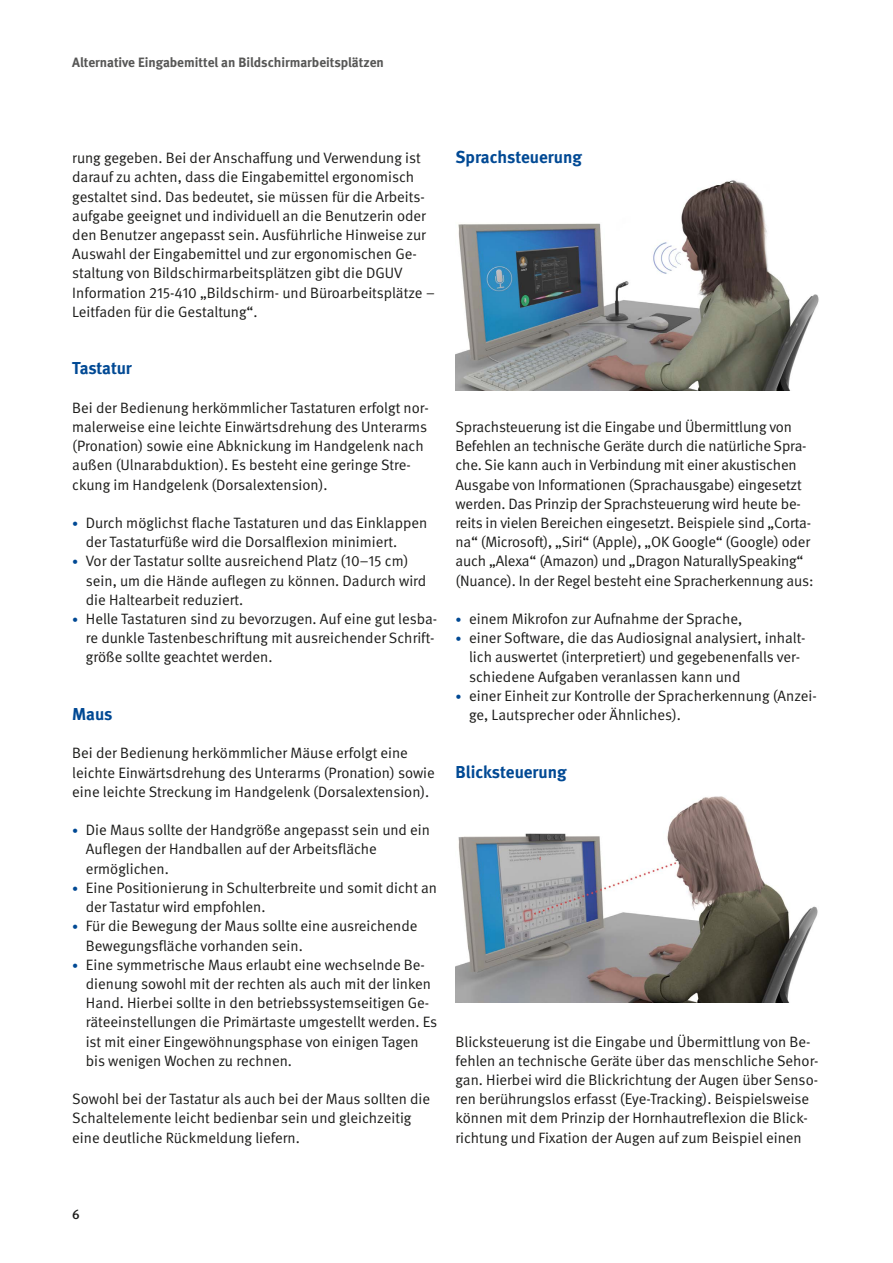
<style>
.page{position:relative;width:893px;height:1263px;background:#fff}
.page>*{position:absolute;margin:0;border:0;box-sizing:border-box;transform-origin:0 0}
._01_Überschriften_Zwischenüberschrift_Bla{font:700 17.25px "DGUV Meta";letter-spacing:-.005em;color:#004994}
._02_Fließtext_Fließtext{font:700 17.25px "DGUV Meta";color:#004994}
._02_Fließtext_Fließtext-2{font:15px/19.2px "DGUV Meta";color:#1d1d1b}
.t1{font:700 13.5px "DGUV Meta";color:#575756}
.t2{font:500 13.5px "DGUV Meta";color:#1d1d1b}
.s1{font-size:12px;color:#004994}
</style>
<div class="page">
<img style="left:455px;top:180px;width:364px;height:211px">
<img style="left:455px;top:796px;width:363px;height:207px">
<p class="t1" style="left:72px;top:54px;width:313px">Alternative Eingabemittel an Bildschirmarbeitsplätzen</p>
<p class="_02_Fließtext_Fließtext-2" style="left:72px;top:149px;width:364px">rung gegeben. Bei der Anschaffung und Verwendung ist darauf zu achten, dass die Eingabemittel ergonomisch gestaltet sind. Das bedeutet, sie müssen für die Arbeits&shy;aufgabe geeignet und individuell an die Benutzerin oder den Benutzer angepasst sein. Ausführliche Hinweise zur Auswahl der Eingabemittel und zur ergonomischen Ge&shy;staltung von Bildschirmarbeitsplätzen gibt die DGUV Information 215-410 „Bildschirm- und Büroarbeitsplätze – Leitfaden für die Gestaltung“.</p>
<h2 class="_01_Überschriften_Zwischenüberschrift_Bla" style="left:72px;top:358px;width:61px">Tastatur</h2>
<p class="_02_Fließtext_Fließtext-2" style="left:72px;top:398px;width:358px">Bei der Bedienung herkömmlicher Tastaturen erfolgt nor&shy;malerweise eine leichte Einwärtsdrehung des Unterarms (Pronation) sowie eine Abknickung im Handgelenk nach außen (Ulnarabduktion). Es besteht eine geringe Stre&shy;ckung im Handgelenk (Dorsalextension).</p>
<p class="_02_Fließtext_Fließtext-2" style="left:86px;top:514px;width:343px;text-indent:-14px"><span class="s1">•</span> Durch möglichst flache Tastaturen und das Einklappen der Tastaturfüße wird die Dorsalflexion minimiert.</p>
<p class="_02_Fließtext_Fließtext-2" style="left:86px;top:552px;width:342px;text-indent:-14px"><span class="s1">•</span> Vor der Tastatur sollte ausreichend Platz (10–15 cm) sein, um die Hände auflegen zu können. Dadurch wird die Haltearbeit reduziert.</p>
<p class="_02_Fließtext_Fließtext-2" style="left:86px;top:610px;width:353px;text-indent:-14px"><span class="s1">•</span> Helle Tastaturen sind zu bevorzugen. Auf eine gut lesba&shy;re dunkle Tastenbeschriftung mit ausreichender Schrift&shy;größe sollte geachtet werden.</p>
<h2 class="_01_Überschriften_Zwischenüberschrift_Bla" style="left:72px;top:704px;width:42px">Maus</h2>
<p class="_02_Fließtext_Fließtext-2" style="left:72px;top:744px;width:364px">Bei der Bedienung herkömmlicher Mäuse erfolgt eine leichte Einwärtsdrehung des Unterarms (Pronation) sowie eine leichte Streckung im Handgelenk (Dorsalextension).</p>
<p class="_02_Fließtext_Fließtext-2" style="left:86px;top:821px;width:345px;text-indent:-14px"><span class="s1">•</span> Die Maus sollte der Handgröße angepasst sein und ein<br>Auflegen der Handballen auf der Arbeitsfläche ermöglichen.</p>
<p class="_02_Fließtext_Fließtext-2" style="left:86px;top:878px;width:353px;text-indent:-14px"><span class="s1">•</span> Eine Positionierung in Schulterbreite und somit dicht an der Tastatur wird empfohlen.</p>
<p class="_02_Fließtext_Fließtext-2" style="left:86px;top:917px;width:333px;text-indent:-14px"><span class="s1">•</span> Für die Bewegung der Maus sollte eine ausreichende<br>Bewegungsfläche vorhanden sein.</p>
<p class="_02_Fließtext_Fließtext-2" style="left:86px;top:955px;width:353px;text-indent:-14px"><span class="s1">•</span> Eine symmetrische Maus erlaubt eine wechselnde Be&shy;dienung sowohl mit der rechten als auch mit der linken Hand. Hierbei sollte in den betriebssystemseitigen Ge&shy;räteeinstellungen die Primärtaste umgestellt werden. Es ist mit einer Eingewöhnungsphase von einigen Tagen bis wenigen Wochen zu rechnen.</p>
<p class="_02_Fließtext_Fließtext-2" style="left:72px;top:1090px;width:359px">Sowohl bei der Tastatur als auch bei der Maus sollten die<br>Schaltelemente leicht bedienbar sein und gleichzeitig eine deutliche Rückmeldung liefern.</p>
<h2 class="_01_Überschriften_Zwischenüberschrift_Bla" style="left:455px;top:147px;width:128px">Sprachsteuerung</h2>
<p class="_02_Fließtext_Fließtext-2" style="left:455px;top:418px;width:359px">Sprachsteuerung ist die Eingabe und Übermittlung von Befehlen an technische Geräte durch die natürliche Spra&shy;che. Sie kann auch in Verbindung mit einer akustischen Ausgabe von Informationen (Sprachausgabe) eingesetzt werden. Das Prinzip der Sprachsteuerung wird heute be&shy;reits in vielen Bereichen eingesetzt. Beispiele sind „Corta&shy;na“ (Microsoft), „Siri“ (Apple), „OK Google“ (Google) oder auch „Alexa“ (Amazon) und „Dragon NaturallySpeaking“ (Nuance). In der Regel besteht eine Spracherkennung aus:</p>
<p class="_02_Fließtext_Fließtext-2" style="left:455px;top:610px;width:288px"><span class="s1">•</span> einem Mikrofon zur Aufnahme der Sprache,</p>
<p class="_02_Fließtext_Fließtext-2" style="left:469px;top:629px;width:338px;text-indent:-14px"><span class="s1">•</span> einer Software, die das Audiosignal analysiert, inhalt&shy;lich auswertet (interpretiert) und gegebenenfalls ver&shy;schiedene Aufgaben veranlassen kann und</p>
<p class="_02_Fließtext_Fließtext-2" style="left:469px;top:686px;width:349px;text-indent:-14px"><span class="s1">•</span> einer Einheit zur Kontrolle der Spracherkennung (Anzei&shy;ge, Lautsprecher oder Ähnliches).</p>
<p class="_02_Fließtext_Fließtext" style="left:455px;top:761px;width:113px">Blicksteuerung</p>
<p class="_02_Fließtext_Fließtext-2" style="left:455px;top:1032px;width:365px">Blicksteuerung ist die Eingabe und Übermittlung von Be&shy;fehlen an technische Geräte über das menschliche Sehor&shy;gan. Hierbei wird die Blickrichtung der Augen über Senso&shy;ren berührungslos erfasst (Eye-Tracking). Beispielsweise können mit dem Prinzip der Hornhautreflexion die Blick&shy;richtung und Fixation der Augen auf zum Beispiel einen</p>
<p class="t2" style="left:72px;top:1207px;width:9px">6</p>
</div>
